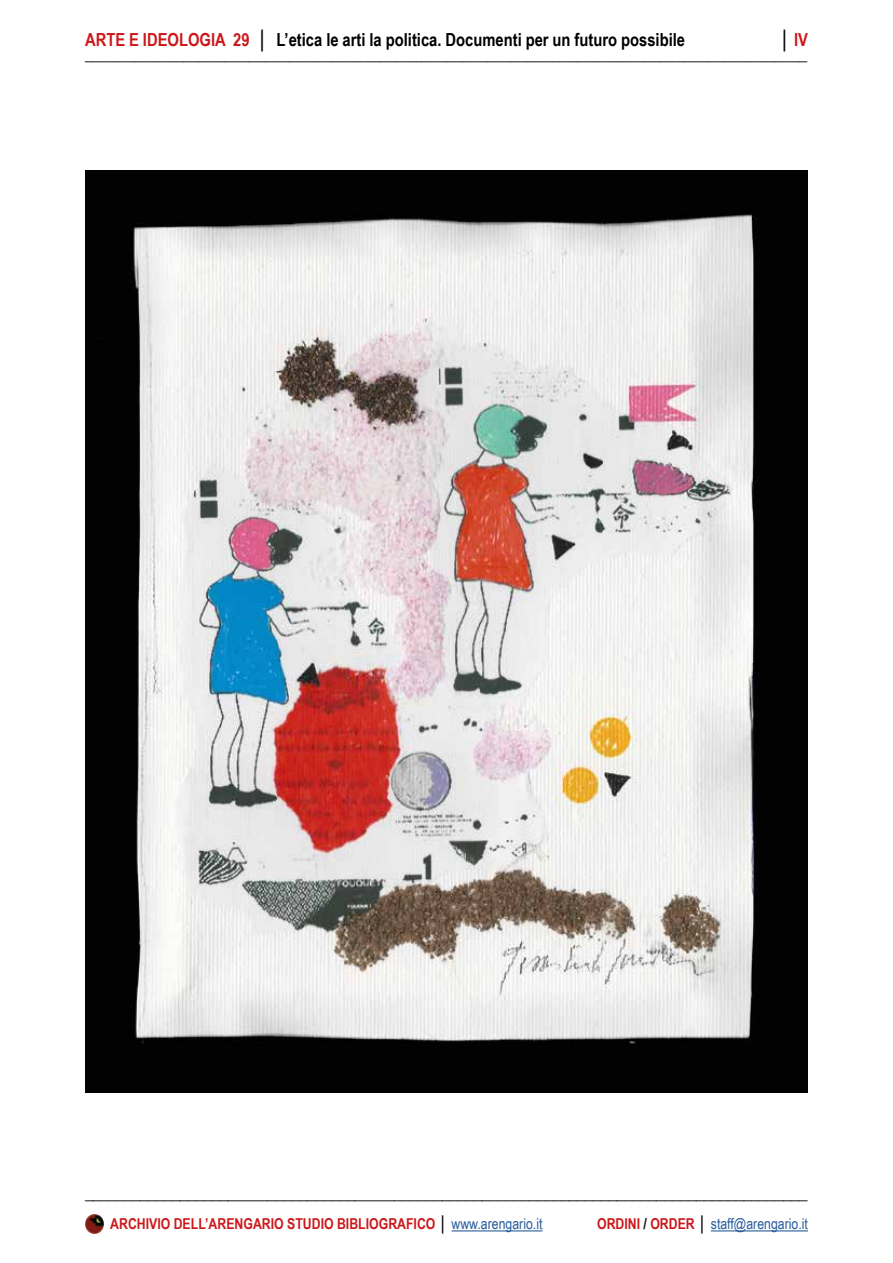
<style>
.page{position:relative;width:893px;height:1263px;background:#fff}
.page>*{position:absolute;margin:0;border:0;box-sizing:border-box;transform-origin:0 0}
.t1{font:18px/13.5px "Arial Narrow";color:#000;text-align:right}
.t2{font:700 18px "Arial Narrow";color:#000}
.t3{font:700 15px "Arial Narrow";color:#cd171a}
.t4{font:15px "Arial Narrow";color:#275b9b}
.s1{font-weight:700}
.s2{font-weight:700;color:#cd171a}
.s3{color:#cd171a}
.s4{color:#000}
.s5{font-weight:400;color:#275b9b}
.s6{font-weight:700;color:#000}
</style>
<div class="page">
<hr style="left:452px;top:1230px;width:90px;height:1px;background:#275b9b">
<hr style="left:711px;top:1230px;width:97px;height:1px;background:#275b9b">
<img style="left:85px;top:1215px;width:19px;height:18px">
<img style="left:85px;top:170px;width:723px;height:922px">
<p class="t1" style="left:85px;top:32px;width:724px"><span class="s1">│</span> <span class="s2">IV </span>________________________________________________________________________________________</p>
<p class="t2" style="left:85px;top:26px;width:602px"><span class="s3">ARTE E IDEOLOGIA 29</span> │ L’etica le arti la politica. Documenti per un futuro possibile</p>
<p class="t1" style="left:85px;top:1185px;width:724px">___________________________________________________________________________________________</p>
<p class="t3" style="left:110px;top:1213px;width:434px">ARCHIVIO DELL’ARENGARIO STUDIO BIBLIOGRAFICO <span class="s4">│</span> <span class="s5">www.arengario.it</span></p>
<p class="t4" style="left:597px;top:1213px;width:212px"><span class="s2">ORDINI</span> <span class="s6">/</span> <span class="s2">ORDER</span> <span class="s6">│</span> staff@arengario.it</p>
</div>
